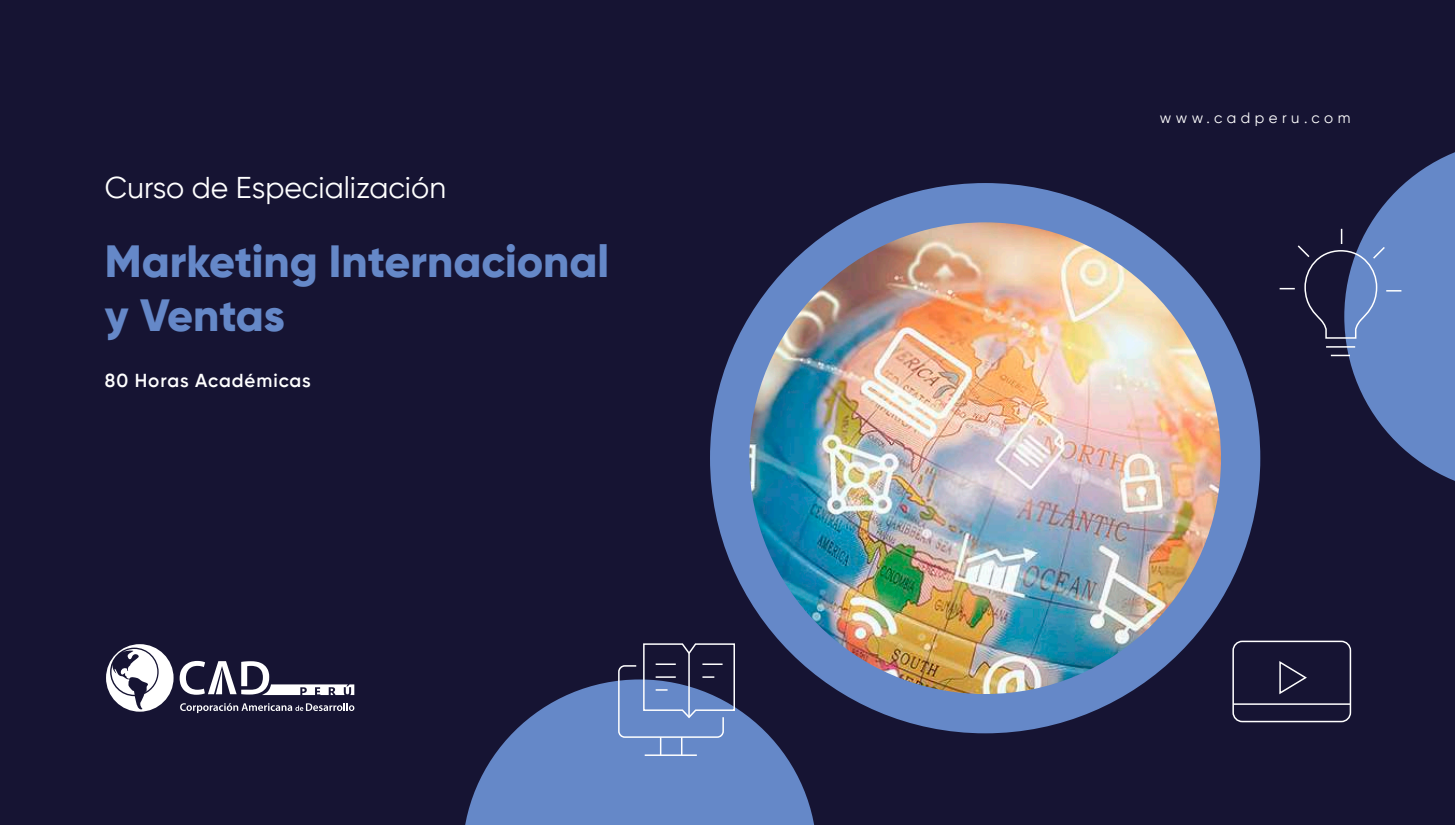
<style>
.page{position:relative;width:1455px;height:825px;background:#161433}
.page>*{position:absolute;margin:0;border:0;box-sizing:border-box;transform-origin:0 0}
.t1{font:800 45px/54px "Gilroy";color:#6588c8}
.t2{font:30px "Gilroy";color:#fff}
.t3{font:600 18.75px "Gilroy";letter-spacing:.05em;color:#fff}
.t4{font:15px "Gilroy";letter-spacing:.3em;color:#fff}
</style>
<div class="page">
<svg style="left:180px;top:703px;width:174px;height:10px"></svg>
<svg style="left:180px;top:661px;width:174px;height:34px"></svg>
<svg style="left:106px;top:644px;width:68px;height:68px"></svg>
<div style="left:710px;top:183px;width:550px;height:550px;background:#6588c8;border-radius:50%"></div>
<svg style="left:465px;top:681px;width:350px;height:144px;fill:#6588c8"></svg>
<img style="left:749px;top:222px;width:472px;height:472px;border-radius:236px">
<svg style="left:1280px;top:152px;width:175px;height:329px"></svg>
<div style="left:1232px;top:641px;width:119px;height:81px;border:2px solid #fff;border-radius:9px"></div>
<svg style="left:1279px;top:661px;width:28px;height:34px"></svg>
<hr style="left:1233px;top:703px;width:117px;height:2px;background:#fff">
<hr style="left:645px;top:754px;width:52px;height:2px;background:#fff">
<svg style="left:617px;top:643px;width:119px;height:112px"></svg>
<hr style="left:688px;top:653px;width:2px;height:64px;background:#fff">
<p class="t2" style="left:105px;top:169px;width:343px">Curso de Especialización</p>
<p class="t1" style="left:105px;top:234px;width:506px">Marketing Internacional y Ventas</p>
<p class="t3" style="left:105px;top:369px;width:207px">80 Horas Académicas</p>
<p class="t4" style="left:1160px;top:109px;width:192px">www.cadperu.com</p>
</div>
